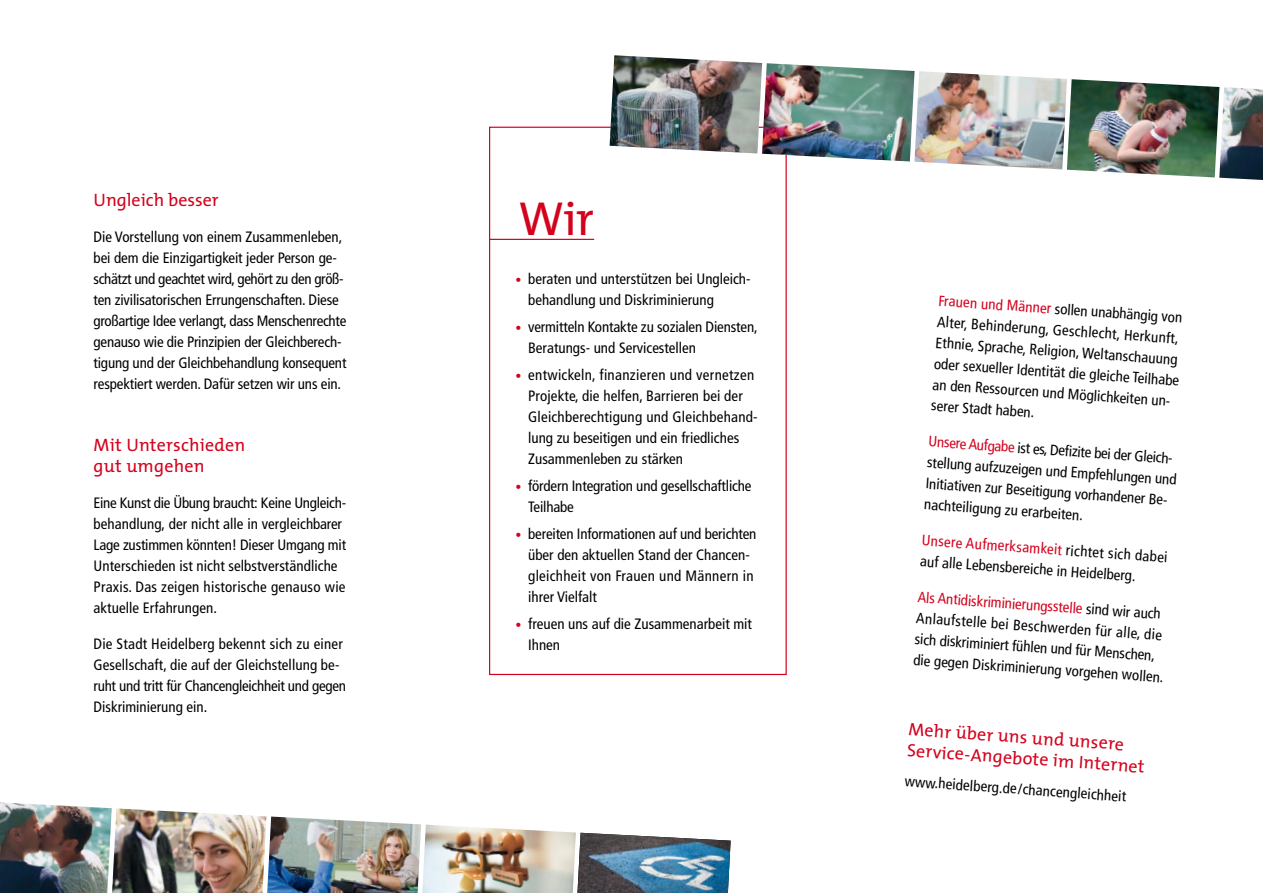
<style>
.page{position:relative;width:1263px;height:893px;background:#fff}
.page>*{position:absolute;margin:0;border:0;box-sizing:border-box;transform-origin:0 0}
.t1{font:48px "The Mix";color:#d4021d}
.Grundtext{font:18px/21px "The Mix";letter-spacing:.01em;color:#d4021d}
.Grundtext-2{font:condensed 15px/21px "Frutiger";color:#000}
.Grundtext-3{font:condensed 15px/21px "Frutiger";letter-spacing:.02em;color:#000;text-align:center}
.s1{font-size:12px;color:#d4021d}
.s2{color:#d4021d}
</style>
<div class="page">
<img style="left:610px;top:55px;width:152px;height:98px">
<img style="left:762px;top:63px;width:152px;height:98px">
<img style="left:914px;top:71px;width:153px;height:98px">
<img style="left:1067px;top:79px;width:152px;height:98px">
<img style="left:1219px;top:87px;width:44px;height:93px">
<hr style="left:489px;top:239px;width:105px;height:1px;background:#d4021d">
<img style="left:0;top:802px;width:112px;height:91px">
<img style="left:112px;top:808px;width:154px;height:85px">
<img style="left:267px;top:816px;width:154px;height:77px">
<img style="left:422px;top:825px;width:154px;height:68px">
<img style="left:577px;top:833px;width:154px;height:60px">
<p class="Grundtext" style="left:94px;top:189px;width:127px">Ungleich besser</p>
<p class="Grundtext-2" style="left:94px;top:227px;width:254px">Die Vorstellung von einem Zusammenleben, bei dem die Einzigartigkeit jeder Person ge&shy;schätzt und geachtet wird, gehört zu den größ-- ten zivilisatorischen Errungenschaften. Diese großartige Idee verlangt, dass Menschenrechte genauso wie die Prinzipien der Gleichberech&shy;tigung und der Gleichbehandlung konsequent respektiert werden. Dafür setzen wir uns ein.</p>
<p class="Grundtext" style="left:94px;top:434px;width:153px">Mit Unterschieden gut umgehen</p>
<p class="Grundtext-2" style="left:94px;top:492px;width:254px">Eine Kunst die Übung braucht: Keine Ungleich&shy;behandlung, der nicht alle in vergleichbarer Lage zustimmen könnten! Dieser Umgang mit Unterschieden ist nicht selbstverständliche Praxis. Das zeigen historische genauso wie aktuelle Erfahrungen.</p>
<p class="Grundtext-2" style="left:94px;top:633px;width:254px">Die Stadt Heidelberg bekennt sich zu einer Gesellschaft, die auf der Gleichstellung be&shy;ruht und tritt für Chancengleichheit und gegen Diskriminierung ein.</p>
<p class="t1" style="left:518px;top:179px;width:77px">Wir</p>
<p class="Grundtext-2" style="left:528px;top:268px;width:224px;text-indent:-13px"><span class="s1">•</span> beraten und unterstützen bei Ungleich&shy;behandlung und Diskriminierung</p>
<p class="Grundtext-2" style="left:528px;top:316px;width:231px;text-indent:-13px"><span class="s1">•</span> vermitteln Kontakte zu sozialen Diensten,<br>Beratungs- und Servicestellen</p>
<p class="Grundtext-3" style="left:515px;top:364px;width:240px"><span class="s1">•</span> entwickeln, finanzieren und vernetzen<br>Projekte, die helfen, Barrieren bei der</p>
<p class="Grundtext-2" style="left:528px;top:406px;width:231px">Gleichberechtigung und Gleichbehand&shy;lung zu beseitigen und ein friedliches<br>Zusammenleben zu stärken</p>
<p class="Grundtext-2" style="left:528px;top:475px;width:225px;text-indent:-13px"><span class="s1">•</span> fördern Integration und gesellschaftliche<br>Teilhabe</p>
<p class="Grundtext-2" style="left:515px;top:523px;width:243px"><span class="s1">•</span> bereiten Informationen auf und berichten</p>
<p class="Grundtext-2" style="left:528px;top:544px;width:223px">über den aktuellen Stand der Chancen-</p>
<p class="Grundtext-3" style="left:528px;top:565px;width:227px;text-align:left">gleichheit von Frauen und Männern in ihrer Vielfalt</p>
<p class="Grundtext-2" style="left:528px;top:613px;width:225px;text-indent:-13px"><span class="s1">•</span> freuen uns auf die Zusammenarbeit mit<br>Ihnen</p>
<p class="Grundtext-2" style="left:939px;top:290px;width:247px;rotate:4deg"><span class="s2">Frauen und Männer</span> sollen unabhängig von Alter, Behinderung, Geschlecht, Herkunft, Ethnie, Sprache, Religion, Weltanschauung oder sexueller Identität die gleiche Teilhabe an den Ressourcen und Möglichkeiten un&shy;serer Stadt haben.</p>
<p class="Grundtext-2" style="left:929px;top:431px;width:252px;rotate:4deg"><span class="s2">Unsere Aufgabe</span> ist es, Defi zite bei der Gleich&shy;stellung aufzuzeigen und Empfehlungen und Initiativen zur Beseitigung vorhandener Be&shy;nachteiligung zu erarbeiten.</p>
<p class="Grundtext-2" style="left:922px;top:530px;width:248px;rotate:4deg"><span class="s2">Unsere Aufmerksamkeit</span> richtet sich dabei auf alle Lebensbereiche in Heidelberg.</p>
<p class="Grundtext-2" style="left:918px;top:586px;width:252px;rotate:4deg"><span class="s2">Als Antidiskriminierungsstelle</span> sind wir auch Anlaufstelle bei Beschwerden für alle, die sich diskriminiert fühlen und für Menschen, die gegen Diskriminierung vorgehen wollen.</p>
<p class="Grundtext" style="left:909px;top:718px;width:240px;rotate:4deg">Mehr über uns und unsere<br>Service-Angebote im Internet</p>
<p class="Grundtext-2" style="left:906px;top:770px;width:223px;rotate:4deg">www.heidelberg.de/chancengleichheit</p>
</div>
